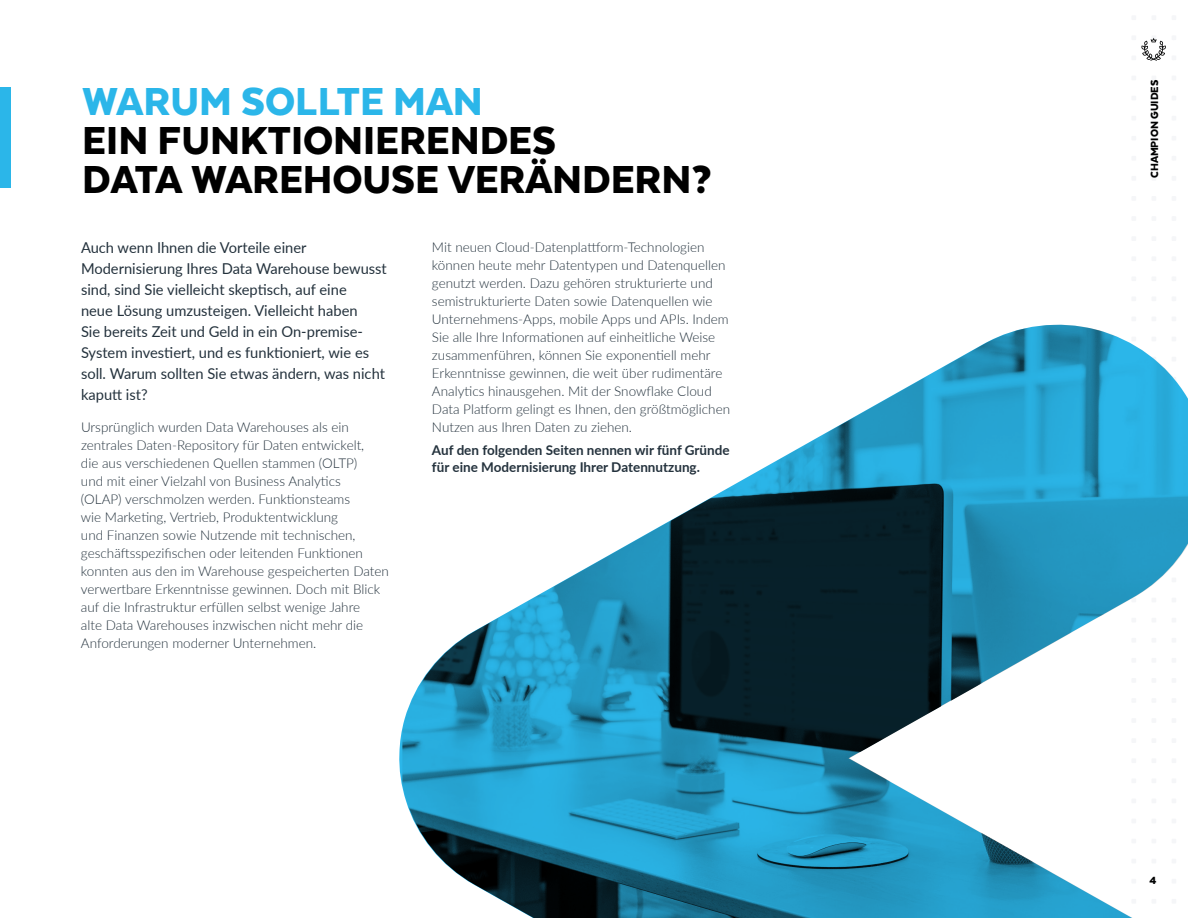
<style>
.page{position:relative;width:1188px;height:918px;background:#fff}
.page>*{position:absolute;margin:0;border:0;box-sizing:border-box;transform-origin:0 0}
.t1{font:900 45px/39px "Texta";letter-spacing:-.005em;color:#000}
.t2{font:900 45px "Texta";color:#2bb6e9}
.t3{font:15px/21px "Lato";color:#24323d}
.t4{font:300 13.5px/18px "Lato";color:#24323d}
.t5{font:700 13.5px/16.5px "Lato";color:#24323d}
.t6{font:900 12px "Texta";color:#000101}
</style>
<div class="page">
<div style="left:0;top:87px;width:11px;height:100px;background:#2bb6e9"></div>
<svg style="left:399px;top:324px;width:788px;height:594px"></svg>
<svg style="left:1141px;top:37px;width:25px;height:24px"></svg>
<h1 class="t2" style="left:82px;top:78px;width:402px">WARUM SOLLTE MAN</h1>
<h1 class="t1" style="left:82px;top:121px;width:631px">EIN FUNKTIONIERENDES<br>DATA WAREHOUSE VERÄNDERN?</h1>
<p class="t3" style="left:81px;top:237px;width:307px">Auch wenn Ihnen die Vorteile einer Modernisierung Ihres Data Warehouse bewusst sind, sind Sie vielleicht skeptisch, auf eine<br>neue Lösung umzusteigen. Vielleicht haben<br>Sie bereits Zeit und Geld in ein On-premise-System investiert, und es funktioniert, wie es soll. Warum sollten Sie etwas ändern, was nicht kaputt ist?</p>
<p class="t4" style="left:81px;top:417px;width:310px">Ursprünglich wurden Data Warehouses als ein zentrales Daten-Repository für Daten entwickelt,<br>die aus verschiedenen Quellen stammen (OLTP)<br>und mit einer Vielzahl von Business Analytics<br>(OLAP) verschmolzen werden. Funktionsteams<br>wie Marketing, Vertrieb, Produktentwicklung<br>und Finanzen sowie Nutzende mit technischen, geschäftsspezifischen oder leitenden Funktionen konnten aus den im Warehouse gespeicherten Daten verwertbare Erkenntnisse gewinnen. Doch mit Blick auf die Infrastruktur erfüllen selbst wenige Jahre<br>alte Data Warehouses inzwischen nicht mehr die Anforderungen moderner Unternehmen.</p>
<p class="t4" style="left:432px;top:238px;width:300px">Mit neuen Cloud-Datenplattform-Technologien können heute mehr Datentypen und Datenquellen genutzt werden. Dazu gehören strukturierte und semistrukturierte Daten sowie Datenquellen wie Unternehmens-Apps, mobile Apps und APIs. Indem Sie alle Ihre Informationen auf einheitliche Weise zusammenführen, können Sie exponentiell mehr Erkenntnisse gewinnen, die weit über rudimentäre Analytics hinausgehen. Mit der Snowflake Cloud Data Platform gelingt es Ihnen, den größtmöglichen Nutzen aus Ihren Daten zu ziehen.</p>
<p class="t5" style="left:432px;top:441px;width:299px">Auf den folgenden Seiten nennen wir fünf Gründe für eine Modernisierung Ihrer Datennutzung.</p>
<p class="t6" style="left:1148px;top:178px;width:100px;rotate:-90deg">CHAMPION GUIDES</p>
<p class="t6" style="left:1150px;top:874px;width:8px">4</p>
</div>
